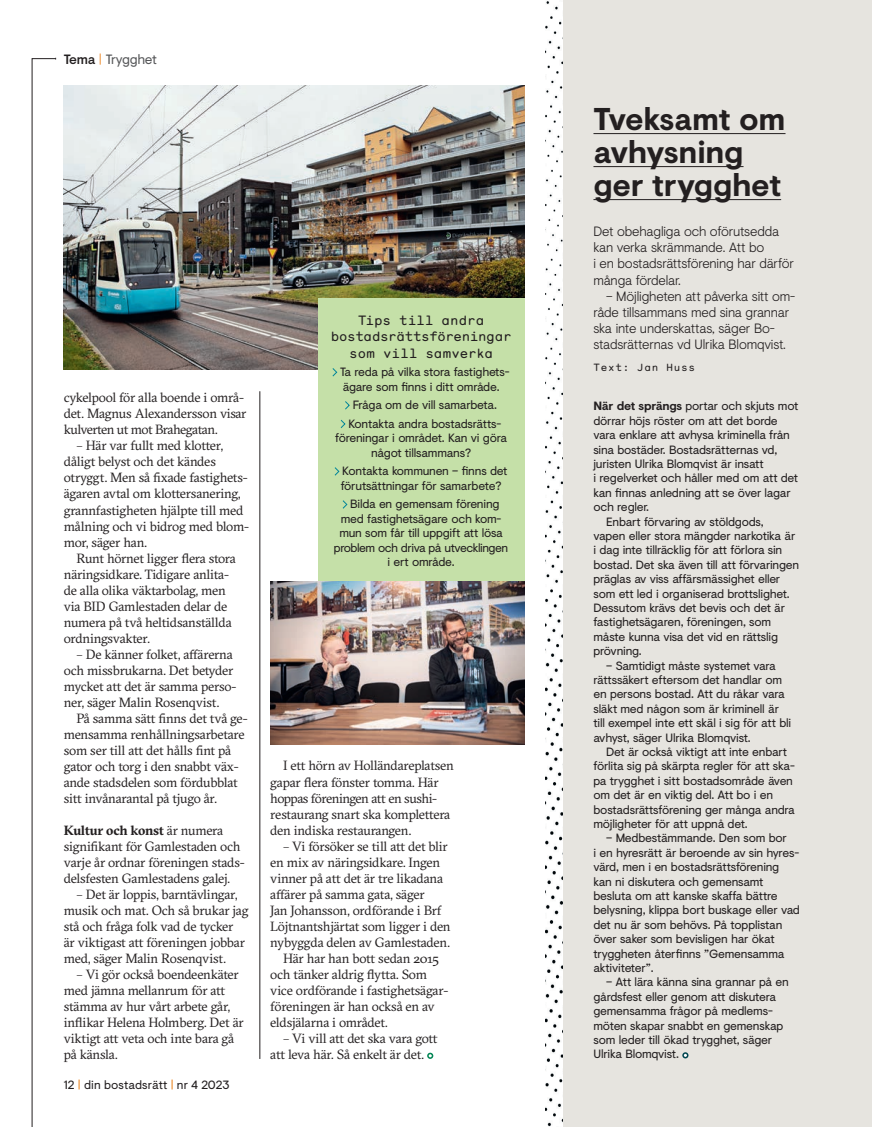
<style>
.page{position:relative;width:872px;height:1127px;background:#fff}
.page>*{position:absolute;margin:0;border:0;box-sizing:border-box;transform-origin:0 0}
.t1{font:700 31.5px/33px "Visuelt";letter-spacing:-.01em;color:#231f20}
.t2{font:300 13.5px/16.2px "Visuelt";letter-spacing:-.015em;color:#231f20}
.t3{font:13.5px/16.5px "Monosten";letter-spacing:-.005em;color:#231f20;text-align:center}
.t4{font:13.5px "Visuelt";letter-spacing:-.025em;color:#57585a}
.t5{font:13.35px/16px "GT Sectra";letter-spacing:-.02em;color:#231f20}
.t6{font:12px/14.4px "Visuelt";letter-spacing:-.02em;color:#231f20}
.t7{font:12px "Visuelt";letter-spacing:-.04em;color:#231f20}
.t8{font:12px "Visuelt";letter-spacing:.01em;color:#231f20}
.t9{font:10.5px "Monosten";letter-spacing:.075em;color:#231f20}
.s1{font-weight:500;color:#231f20}
.s2{color:#ef9a47}
.s3{font-weight:700}
.s4{color:#ea841f}
</style>
<div class="page">
<img style="left:64px;top:85px;width:460px;height:285px">
<svg style="left:32px;top:58px;width:24px;height:1069px"></svg>
<div style="left:554px;top:0;width:318px;height:1127px;background:#e6e4df"></div>
<svg style="left:682px;top:1052px;width:6px;height:6px"></svg>
<img style="left:545px;top:0;width:17px;height:1127px">
<hr style="left:593px;top:133px;width:192px;height:1px;background:#231f20">
<hr style="left:593px;top:166px;width:150px;height:1px;background:#231f20">
<hr style="left:593px;top:199px;width:188px;height:1px;background:#231f20">
<svg style="left:427px;top:1053px;width:6px;height:6px"></svg>
<hr style="left:259px;top:391px;width:1px;height:668px;background:#231f20">
<div style="left:318px;top:298px;width:206px;height:284px;background:#c5e0a8"></div>
<svg style="left:332px;top:368px;width:5px;height:9px"></svg>
<svg style="left:345px;top:401px;width:5px;height:9px"></svg>
<svg style="left:340px;top:419px;width:5px;height:9px"></svg>
<svg style="left:334px;top:467px;width:5px;height:9px"></svg>
<svg style="left:342px;top:500px;width:5px;height:9px"></svg>
<img style="left:270px;top:582px;width:254px;height:162px">
<p class="t4" style="left:64px;top:49px;width:94px"><span class="s1">Tema</span> <span class="s2">|</span> Trygghet</p>
<p class="t5" style="left:64px;top:390px;width:184px">cykelpool för alla boende i områ&shy;det. Magnus Alexandersson visar kulverten ut mot Brahegatan.</p>
<p class="t5" style="left:64px;top:438px;width:187px;text-indent:13px">– Här var fullt med klotter, dåligt belyst och det kändes otryggt. Men så fixade fastighets&shy;ägaren avtal om klottersanering, grannfastigheten hjälpte till med målning och vi bidrog med blom&shy;mor, säger han.</p>
<p class="t5" style="left:64px;top:550px;width:173px;text-indent:13px">Runt hörnet ligger flera stora näringsidkare. Tidigare anlita&shy;de alla olika väktarbolag, men via BID Gamlestaden delar de numera på två heltidsanställda ordningsvakter.</p>
<p class="t5" style="left:64px;top:646px;width:174px;text-indent:13px">– De känner folket, affärerna och missbrukarna. Det betyder mycket att det är samma perso&shy;ner, säger Malin Rosenqvist.</p>
<p class="t5" style="left:64px;top:710px;width:185px;text-indent:13px">På samma sätt finns det två ge&shy;mensamma renhållningsarbetare som ser till att det hålls fint på gator och torg i den snabbt väx&shy;ande stadsdelen som fördubblat sitt invånarantal på tjugo år.</p>
<p class="t5" style="left:64px;top:823px;width:183px"><span class="s3">Kultur och konst</span> är numera signifikant för Gamlestaden och varje år ordnar föreningen stads&shy;delsfesten Gamlestadens galej.</p>
<p class="t5" style="left:64px;top:887px;width:186px;text-indent:13px">– Det är loppis, barntävlingar, musik och mat. Och så brukar jag stå och fråga folk vad de tycker<br>är viktigast att föreningen jobbar med, säger Malin Rosenqvist.</p>
<p class="t5" style="left:64px;top:967px;width:181px;text-indent:13px">– Vi gör också boendeenkäter med jämna mellanrum för att stämma av hur vårt arbete går, inflikar Helena Holmberg. Det är viktigt att veta och inte bara gå på känsla.</p>
<p class="t8" style="left:64px;top:1076px;width:167px">12 <span class="s4">|</span> din bostadsrätt <span class="s4">|</span> nr 4 2023</p>
<p class="t3" style="left:331px;top:312px;width:182px">Tips till andra bostadsrättsföreningar som vill samverka</p>
<p class="t6" style="left:340px;top:364px;width:171px">Ta reda på vilka stora fastighets&shy;ägare som finns i ditt område.</p>
<p class="t6" style="left:348px;top:395px;width:154px;line-height:18.6px;text-align:center">Fråga om de vill samarbeta.<br>Kontakta andra bostadsrätts-</p>
<p class="t6" style="left:335px;top:431px;width:173px;text-align:center">föreningar i området. Kan vi göra något tillsammans?</p>
<p class="t6" style="left:341px;top:464px;width:168px">Kontakta kommunen – finns det förutsättningar för samarbete?</p>
<p class="t6" style="left:350px;top:497px;width:150px">Bilda en gemensam förening</p>
<p class="t6" style="left:341px;top:511px;width:162px">med fastighetsägare och kom-</p>
<p class="t6" style="left:339px;top:525px;width:165px">mun som får till uppgift att lösa</p>
<p class="t7" style="left:334px;top:539px;width:176px">problem och driva på utvecklingen</p>
<p class="t6" style="left:387px;top:554px;width:69px">i ert område.</p>
<p class="t5" style="left:270px;top:758px;width:185px;text-indent:13px">I ett hörn av Holländareplatsen gapar flera fönster tomma. Här hoppas föreningen att en sushi&shy;restaurang snart ska komplettera den indiska restaurangen.</p>
<p class="t5" style="left:283px;top:838px;width:166px">– Vi försöker se till att det blir</p>
<p class="t5" style="left:270px;top:854px;width:171px">en mix av näringsidkare. Ingen</p>
<p class="t5" style="left:270px;top:870px;width:174px">vinner på att det är tre likadana</p>
<p class="t5" style="left:270px;top:886px;width:156px">affärer på samma gata, säger</p>
<p class="t5" style="left:270px;top:902px;width:173px">Jan Johansson, ordförande i Brf</p>
<p class="t5" style="left:270px;top:918px;width:182px">Löjtnantshjärtat som ligger i den</p>
<p class="t5" style="left:270px;top:934px;width:181px">nybyggda delen av Gamlestaden.</p>
<p class="t5" style="left:283px;top:950px;width:157px">Här har han bott sedan 2015</p>
<p class="t5" style="left:270px;top:966px;width:158px">och tänker aldrig flytta. Som</p>
<p class="t5" style="left:270px;top:982px;width:180px">vice ordförande i fastighetsägar-</p>
<p class="t5" style="left:270px;top:998px;width:166px">föreningen är han också en av</p>
<p class="t5" style="left:270px;top:1014px;width:119px">eldsjälarna i området.</p>
<p class="t5" style="left:270px;top:1030px;width:169px;text-indent:13px">– Vi vill att det ska vara gott att leva här. Så enkelt är det.</p>
<h1 class="t1" style="left:593px;top:102px;width:193px">Tveksamt om avhysning ger trygghet</h1>
<p class="t2" style="left:593px;top:222px;width:202px">Det obehagliga och oförutsedda kan verka skrämmande. Att bo<br>i en bostadsrättsförening har därför många fördelar.</p>
<p class="t2" style="left:593px;top:287px;width:203px;text-indent:13px">– Möjligheten att påverka sitt om&shy;råde tillsammans med sina grannar ska inte underskattas, säger Bo&shy;stadsrätternas vd Ulrika Blomqvist.</p>
<p class="t9" style="left:593px;top:361px;width:103px">Text: Jan Huss</p>
<p class="t6" style="left:593px;top:398px;width:206px"><span class="s3">När det sprängs</span> portar och skjuts mot</p>
<p class="t6" style="left:593px;top:413px;width:186px">dörrar höjs röster om att det borde</p>
<p class="t6" style="left:593px;top:427px;width:198px">vara enklare att avhysa kriminella från</p>
<p class="t6" style="left:593px;top:442px;width:185px">sina bostäder. Bostadsrätternas vd,</p>
<p class="t6" style="left:593px;top:456px;width:172px">juristen Ulrika Blomqvist är insatt</p>
<p class="t6" style="left:593px;top:470px;width:206px">i regelverket och håller med om att det</p>
<p class="t6" style="left:593px;top:485px;width:199px">kan finnas anledning att se över lagar</p>
<p class="t6" style="left:593px;top:499px;width:57px">och regler.</p>
<p class="t6" style="left:606px;top:514px;width:159px">Enbart förvaring av stöldgods,</p>
<p class="t6" style="left:593px;top:528px;width:203px">vapen eller stora mängder narkotika är</p>
<p class="t6" style="left:593px;top:542px;width:190px">i dag inte tillräcklig för att förlora sin</p>
<p class="t6" style="left:593px;top:557px;width:207px">bostad. Det ska även till att förvaringen</p>
<p class="t6" style="left:593px;top:571px;width:188px">präglas av viss affärsmässighet eller</p>
<p class="t6" style="left:593px;top:586px;width:198px">som ett led i organiserad brottslighet.</p>
<p class="t6" style="left:593px;top:600px;width:193px">Dessutom krävs det bevis och det är</p>
<p class="t6" style="left:593px;top:614px;width:179px">fastighetsägaren, föreningen, som</p>
<p class="t6" style="left:593px;top:629px;width:186px">måste kunna visa det vid en rättslig</p>
<p class="t6" style="left:593px;top:643px;width:50px">prövning.</p>
<p class="t6" style="left:593px;top:658px;width:199px;text-indent:13px">– Samtidigt måste systemet vara rättssäkert eftersom det handlar om en persons bostad. Att du råkar vara släkt med någon som är kriminell är till exempel inte ett skäl i sig för att bli avhyst, säger Ulrika Blomqvist.</p>
<p class="t6" style="left:593px;top:744px;width:203px;text-indent:13px">Det är också viktigt att inte enbart förlita sig på skärpta regler för att ska&shy;pa trygghet i sitt bostadsområde även om det är en viktig del. Att bo i en bostadsrättsförening ger många andra möjligheter för att uppnå det.</p>
<p class="t6" style="left:593px;top:830px;width:208px;text-indent:13px">– Medbestämmande. Den som bor<br>i en hyresrätt är beroende av sin hyres&shy;värd, men i en bostadsrättsförening kan ni diskutera och gemensamt besluta om att kanske skaffa bättre belysning, klippa bort buskage eller vad det nu är som behövs. På topplistan över saker som bevisligen har ökat tryggheten återfinns ”Gemensamma aktiviteter”.</p>
<p class="t6" style="left:593px;top:974px;width:197px;text-indent:13px">– Att lära känna sina grannar på en gårdsfest eller genom att diskutera gemensamma frågor på medlems&shy;möten skapar snabbt en gemenskap som leder till ökad trygghet, säger<br>Ulrika Blomqvist.</p>
</div>
